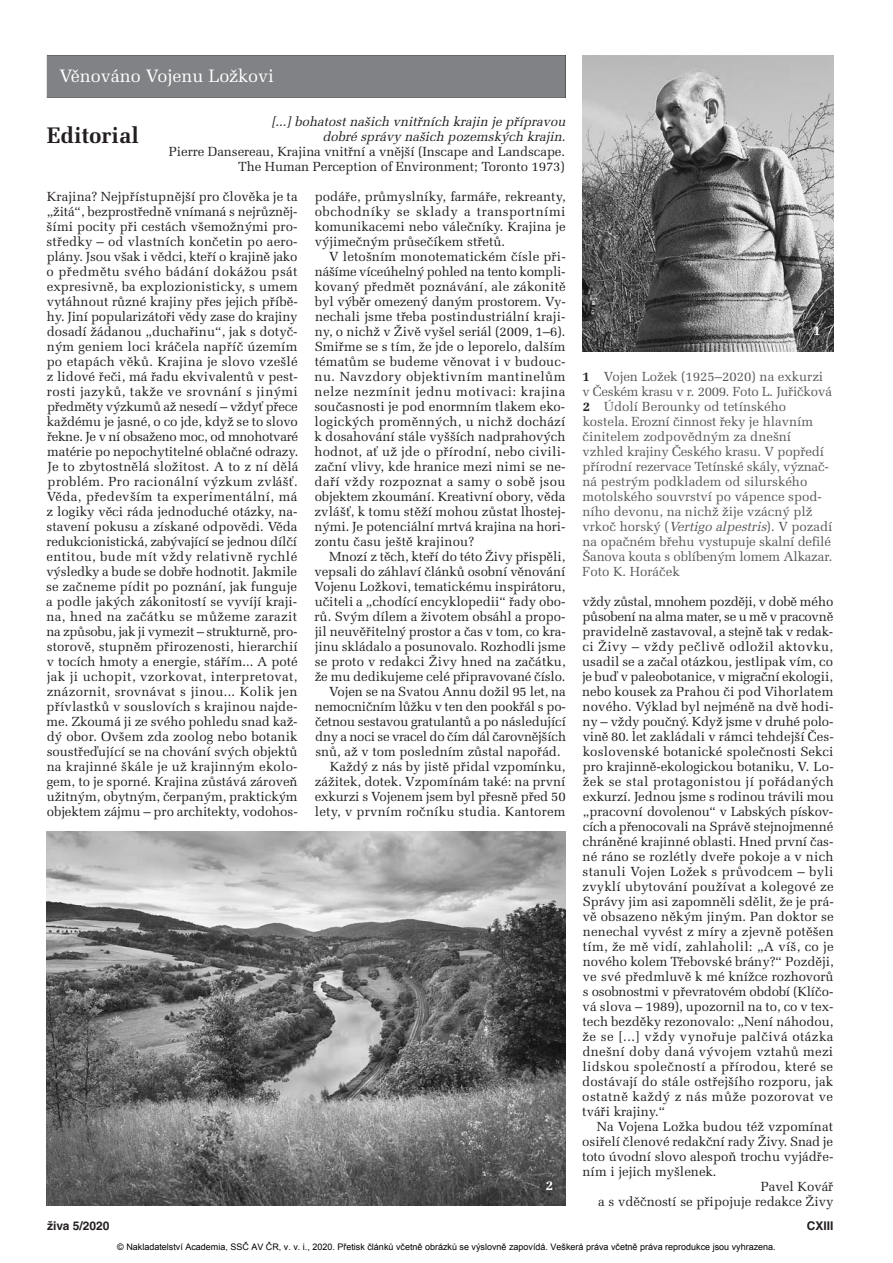
<style>
.page{position:relative;width:893px;height:1263px;background:#fff}
.page>*{position:absolute;margin:0;border:0;box-sizing:border-box;transform-origin:0 0}
.t1{font:700 22.5px "Melior CE";color:#231f20}
.t2{font:18px "Melior CE";color:#fff}
.t3{font:700 13.5px "Melior CE";color:#fff}
.t4{font:13.2px/15px "Melior CE";letter-spacing:-.005em;color:#231f20;text-align:justify}
.t5{font:13.2px/15px "Melior CE";color:#57585a}
.t6{font:italic 13.2px/15px "Melior CE";color:#231f20;text-align:right}
.t7{font:13.2px "Melior CE";letter-spacing:.015em;color:#231f20}
.t8{font:700 12px "Helvetica CE";color:#231f20}
.t9{font:9px "Arial";color:#000}
.s1{font-weight:700;color:#231f20}
.s2{font-style:italic}
</style>
<div class="page">
<img style="left:47px;top:832px;width:519px;height:374px">
<img style="left:583px;top:55px;width:250px;height:296px">
<div style="left:47px;top:55px;width:519px;height:43px;background:#808285"></div>
<h2 class="t2" style="left:60px;top:70px;width:216px">Věnováno Vojenu Ložkovi</h2>
<h1 class="t1" style="left:47px;top:127px;width:94px">Editorial</h1>
<p class="t6" style="left:271px;top:116px;width:298px">[...] bohatost našich vnitřních krajin je přípravou dobré správy našich pozemských krajin.</p>
<p class="t4" style="left:169px;top:146px;width:398px;text-align:right">Pierre Dansereau, Krajina vnitřní a vnější (Inscape and Landscape.<br>The Human Perception of Environment; Toronto 1973)</p>
<p class="t4" style="left:46px;top:191px;width:254px">Krajina? Nejpřístupnější pro člověka je ta „žitá“, bezprostředně vnímaná s nejrůzněj&shy;šími pocity při cestách všemožnými pro&shy;středky – od vlastních končetin po aero&shy;plány. Jsou však i vědci, kteří o krajině jako o předmětu svého bádání dokážou psát expresivně, ba explozionisticky, s umem vytáhnout různé krajiny přes jejich příbě&shy;hy. Jiní popularizátoři vědy zase do krajiny dosadí žádanou „duchařinu“, jak s dotyč&shy;ným geniem loci kráčela napříč územím po etapách věků. Krajina je slovo vzešlé z lidové řeči, má řadu ekvivalentů v pest&shy;rosti jazyků, takže ve srovnání s jinými předměty výzkumů až nesedí – vždyť přece každému je jasné, o co jde, když se to slovo řekne. Je v ní obsaženo moc, od mnohotvaré matérie po nepochytitelné oblačné odrazy.<br>Je to zbytostnělá složitost. A to z ní dělá problém. Pro racionální výzkum zvlášť.<br>Věda, především ta experimentální, má z logiky věci ráda jednoduché otázky, na - stavení pokusu a získané odpovědi. Věda redukcionistická, zabývající se jednou dílčí entitou, bude mít vždy relativně rychlé výsledky a bude se dobře hodnotit. Jakmile se začneme pídit po poznání, jak funguje a podle jakých zákonitostí se vyvíjí kraji&shy;na, hned na začátku se můžeme zarazit na způsobu, jak ji vymezit – strukturně, pro&shy;storově, stupněm přirozenosti, hierarchií v tocích hmoty a energie, stářím... A poté jak ji uchopit, vzorkovat, interpretovat, znázornit, srovnávat s jinou... Kolik jen přívlastků v souslovích s krajinou najde&shy;me. Zkoumá ji ze svého pohledu snad kaž&shy;dý obor. Ovšem zda zoolog nebo botanik soustřeďující se na chování svých objektů na krajinné škále je už krajinným ekolo&shy;gem, to je sporné. Krajina zůstává zároveň užitným, obytným, čerpaným, praktickým objektem zájmu – pro architekty, vodohos-</p>
<p class="t4" style="left:315px;top:191px;width:253px">podáře, průmyslníky, farmáře, rekreanty, obchodníky se sklady a transportními komunikacemi nebo válečníky. Krajina je výjimečným průsečíkem střetů.</p>
<p class="t4" style="left:314px;top:251px;width:253px;text-indent:15px">V letošním monotematickém čísle při&shy;nášíme víceúhelný pohled na tento kompli - kovaný předmět poznávání, ale zákonitě byl výběr omezený daným prostorem. Vy - nechali jsme třeba postindustriální kraji&shy;ny, o nichž v Živě vyšel seriál (2009, 1–6).<br>Smiřme se s tím, že jde o leporelo, dalším tématům se budeme věnovat i v budouc&shy;nu. Navzdory objektivním mantinelům nelze nezmínit jednu motivaci: krajina současnosti je pod enormním tlakem eko&shy;logických proměnných, u nichž dochází k dosahování stále vyšších nadprahových hodnot, ať už jde o přírodní, nebo civili&shy;zační vlivy, kde hranice mezi nimi se ne - daří vždy rozpoznat a samy o sobě jsou objektem zkoumání. Kreativní obory, věda zvlášť, k tomu stěží mohou zůstat lhostej&shy;nými. Je potenciální mrtvá krajina na hori&shy;zontu času ještě krajinou?</p>
<p class="t4" style="left:329px;top:551px;width:238px">Mnozí z těch, kteří do této Živy přispěli,</p>
<p class="t4" style="left:314px;top:566px;width:252px">vepsali do záhlaví článků osobní věnování</p>
<p class="t4" style="left:315px;top:581px;width:253px">Vojenu Ložkovi, tematickému inspirátoru,</p>
<p class="t4" style="left:315px;top:596px;width:252px">učiteli a „chodící encyklopedii“ řady obo-</p>
<p class="t4" style="left:314px;top:611px;width:253px">rů. Svým dílem a životem obsáhl a propo-</p>
<p class="t4" style="left:315px;top:626px;width:253px">jil neuvěřitelný prostor a čas v tom, co kra-</p>
<p class="t4" style="left:315px;top:641px;width:252px">jinu skládalo a posunovalo. Rozhodli jsme</p>
<p class="t4" style="left:315px;top:656px;width:252px">se proto v redakci Živy hned na začátku,</p>
<p class="t4" style="left:315px;top:671px;width:252px">že mu dedikujeme celé připravované číslo.</p>
<p class="t4" style="left:329px;top:686px;width:238px">Vojen se na Svatou Annu dožil 95 let, na</p>
<p class="t4" style="left:315px;top:701px;width:252px">nemocničním lůžku v ten den pookřál s po -</p>
<p class="t4" style="left:315px;top:716px;width:253px">četnou sestavou gratulantů a po následující</p>
<p class="t4" style="left:315px;top:731px;width:252px">dny a noci se vracel do čím dál čarovnějších</p>
<p class="t4" style="left:315px;top:746px;width:247px">snů, až v tom posledním zůstal napořád.</p>
<p class="t4" style="left:330px;top:761px;width:237px">Každý z nás by jistě přidal vzpomínku,</p>
<p class="t4" style="left:315px;top:776px;width:252px">zážitek, dotek. Vzpomínám také: na první</p>
<p class="t4" style="left:315px;top:791px;width:252px">exkurzi s Vojenem jsem byl přesně před 50</p>
<p class="t7" style="left:315px;top:807px;width:252px">lety, v prvním ročníku studia. Kantorem</p>
<p class="t3" style="left:546px;top:1180px;width:9px">2</p>
<p class="t3" style="left:813px;top:326px;width:9px">1</p>
<p class="t5" style="left:582px;top:371px;width:252px"><span class="s1">1</span> Vojen Ložek (1925–2020) na exkurzi v Českém krasu v r. 2009. Foto L. Juřičková <span class="s1">2</span> Údolí Berounky od tetínského kostela. Erozní činnost řeky je hlavním činitelem zodpovědným za dnešní vzhled krajiny Českého krasu. V popředí přírodní rezervace Tetínské skály, význač&shy;ná pestrým podkladem od silurského motolského souvrství po vápence spod&shy;ního devonu, na nichž žije vzácný plž vrkoč horský (<span class="s2">Vertigo alpestris</span>). V pozadí na opačném břehu vystupuje skalní defilé Šanova kouta s oblíbeným lomem Alkazar.<br>Foto K. Horáček</p>
<p class="t4" style="left:582px;top:596px;width:253px">vždy zůstal, mnohem později, v době mého působení na alma mater, se u mě v pracovně pravidelně zastavoval, a stejně tak v redak&shy;ci Živy – vždy pečlivě odložil aktovku, usadil se a začal otázkou, jestlipak vím, co je buď v paleobotanice, v migrační ekologii, nebo kousek za Prahou či pod Vihorlatem nového. Výklad byl nejméně na dvě hodi&shy;ny – vždy poučný. Když jsme v druhé polo&shy;vině 80. let zakládali v rámci tehdejší Čes&shy;koslovenské botanické společnosti Sekci pro krajinně-ekologickou botaniku, V. Lo - žek se stal protagonistou jí pořádaných exkurzí. Jednou jsme s rodinou trávili mou „pracovní dovolenou“ v Labských pískov&shy;cích a přenocovali na Správě stejnojmenné chráněné krajinné oblasti. Hned první čas&shy;né ráno se rozlétly dveře pokoje a v nich stanuli Vojen Ložek s průvodcem – byli zvyklí ubytování používat a kolegové ze Správy jim asi zapomněli sdělit, že je prá&shy;vě obsazeno někým jiným. Pan doktor se nenechal vyvést z míry a zjevně potěšen tím, že mě vidí, zahlaholil: „A víš, co je nového kolem Třebovské brány?“ Později, ve své předmluvě k mé knížce rozhovorů s osobnostmi v převratovém období (Klíčo&shy;vá slova – 1989), upozornil na to, co v tex&shy;tech bezděky rezonovalo: „Není náhodou, že se [...] vždy vynořuje palčivá otázka dnešní doby daná vývojem vztahů mezi lidskou společností a přírodou, které se dostávají do stále ostřejšího rozporu, jak ostatně každý z nás může pozorovat ve tváři krajiny.“</p>
<p class="t4" style="left:597px;top:1121px;width:238px">Na Vojena Ložka budou též vzpomínat</p>
<p class="t4" style="left:582px;top:1136px;width:252px">osiřelí členové redakční rady Živy. Snad je</p>
<p class="t4" style="left:582px;top:1151px;width:253px">toto úvodní slovo alespoň trochu vyjádře-</p>
<p class="t4" style="left:583px;top:1166px;width:136px">ním i jejich myšlenek.</p>
<p class="t4" style="left:761px;top:1181px;width:74px">Pavel Kovář</p>
<p class="t4" style="left:598px;top:1196px;width:237px">a s vděčností se připojuje redakce Živy</p>
<p class="t8" style="left:47px;top:1221px;width:64px">živa 5/2020</p>
<p class="t8" style="left:807px;top:1221px;width:28px">CXIII</p>
<p class="t9" style="left:117px;top:1241px;width:660px">© Nakladatelství Academia, SSČ AV ČR, v. v. i., 2020. Přetisk článků včetně obrázků se výslovně zapovídá. Veškerá práva včetně práva reprodukce jsou vyhrazena.</p>
</div>
